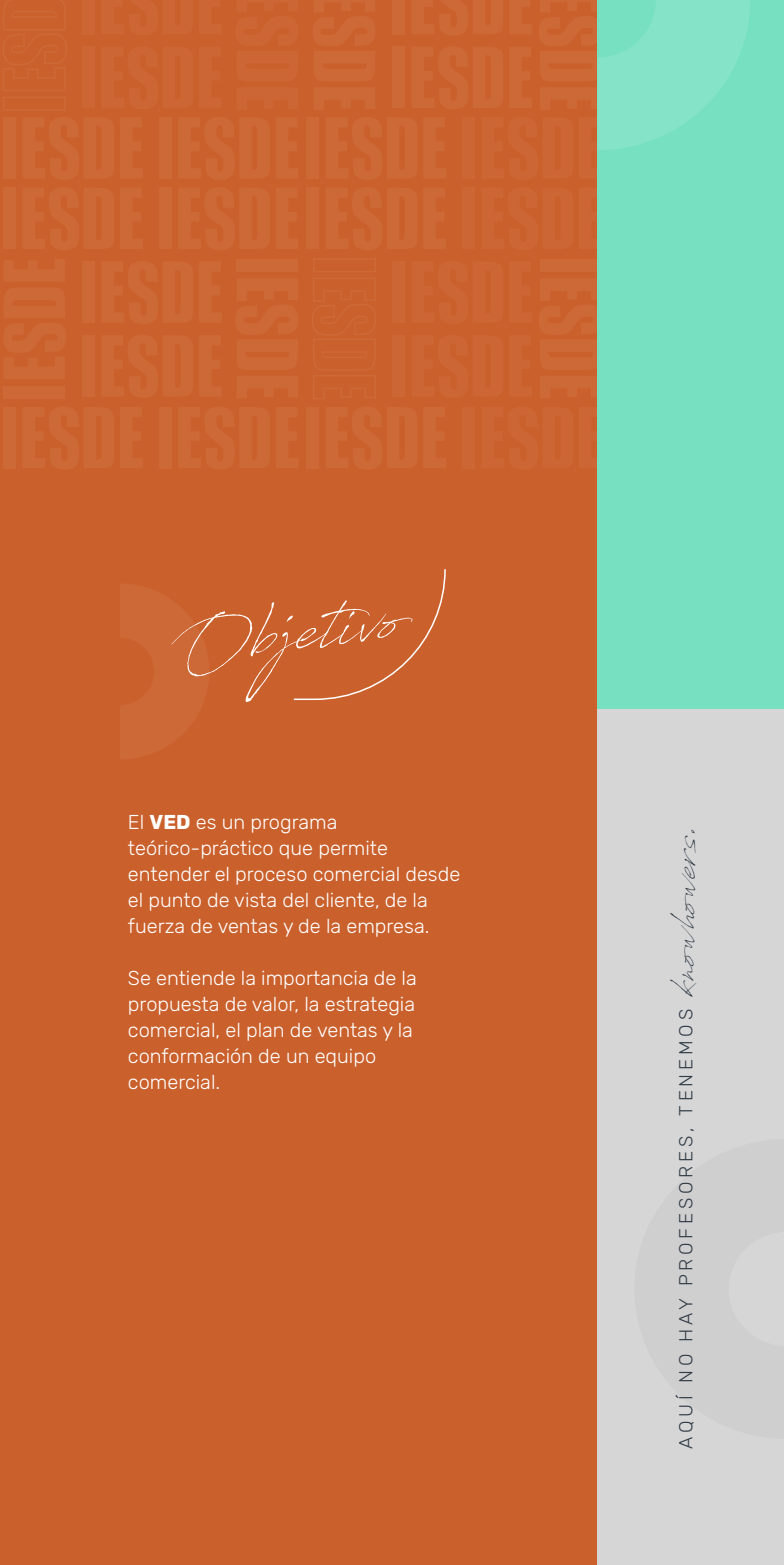
<style>
.page{position:relative;width:784px;height:1565px;background:#fff}
.page>*{position:absolute;margin:0;border:0;box-sizing:border-box;transform-origin:0 0}
.t1{font:69.2px "Antro Vectra";color:#fff}
.t2{font:38px "Antro Vectra";color:#333e48}
.t3{font:300 20px/26px "Rubik";color:#fff}
.t4{font:300 18.8px "Rubik";letter-spacing:.2em;color:#333e48}
.s1{font-weight:700}
</style>
<div class="page">
<div style="left:0;top:0;width:613px;height:1565px;background:#ca602c"></div>
<div style="left:4px;top:386px;width:61px;height:12px;background:#cd6837"></div>
<svg style="left:4px;top:259px;width:62px;height:120px"></svg>
<div style="left:159px;top:117px;width:12px;height:62px;background:#cd6837"></div>
<svg style="left:179px;top:117px;width:119px;height:62px"></svg>
<div style="left:3px;top:117px;width:13px;height:62px;background:#cd6837"></div>
<svg style="left:120px;top:118px;width:22px;height:60px"></svg>
<svg style="left:23px;top:117px;width:91px;height:62px"></svg>
<div style="left:3px;top:188px;width:13px;height:61px;background:#cd6837"></div>
<svg style="left:120px;top:188px;width:22px;height:61px"></svg>
<svg style="left:23px;top:188px;width:91px;height:62px"></svg>
<div style="left:159px;top:407px;width:12px;height:61px;background:#cd6837"></div>
<svg style="left:179px;top:407px;width:119px;height:62px"></svg>
<div style="left:82px;top:261px;width:13px;height:62px;background:#cd6837"></div>
<svg style="left:199px;top:262px;width:22px;height:60px"></svg>
<svg style="left:102px;top:261px;width:91px;height:63px"></svg>
<div style="left:82px;top:335px;width:13px;height:61px;background:#cd6837"></div>
<svg style="left:199px;top:336px;width:22px;height:60px"></svg>
<svg style="left:102px;top:335px;width:91px;height:62px"></svg>
<div style="left:159px;top:188px;width:12px;height:61px;background:#cd6837"></div>
<svg style="left:179px;top:188px;width:119px;height:62px"></svg>
<div style="left:3px;top:407px;width:13px;height:61px;background:#cd6837"></div>
<svg style="left:120px;top:407px;width:22px;height:61px"></svg>
<svg style="left:23px;top:407px;width:91px;height:62px"></svg>
<svg style="left:312px;top:259px;width:64px;height:140px"></svg>
<div style="left:306px;top:117px;width:13px;height:62px;background:#cd6837"></div>
<div style="left:539px;top:259px;width:62px;height:13px;background:#cd6837"></div>
<svg style="left:540px;top:376px;width:57px;height:22px"></svg>
<svg style="left:539px;top:279px;width:58px;height:91px"></svg>
<div style="left:236px;top:259px;width:62px;height:13px;background:#cd6837"></div>
<svg style="left:237px;top:376px;width:61px;height:22px"></svg>
<svg style="left:236px;top:279px;width:62px;height:91px"></svg>
<div style="left:306px;top:188px;width:13px;height:61px;background:#cd6837"></div>
<svg style="left:424px;top:188px;width:22px;height:61px"></svg>
<svg style="left:326px;top:188px;width:91px;height:62px"></svg>
<div style="left:462px;top:407px;width:12px;height:61px;background:#cd6837"></div>
<div style="left:392px;top:261px;width:13px;height:62px;background:#cd6837"></div>
<div style="left:392px;top:335px;width:13px;height:61px;background:#cd6837"></div>
<div style="left:462px;top:188px;width:12px;height:61px;background:#cd6837"></div>
<div style="left:306px;top:407px;width:13px;height:61px;background:#cd6837"></div>
<svg style="left:424px;top:407px;width:22px;height:61px"></svg>
<svg style="left:326px;top:407px;width:91px;height:62px"></svg>
<div style="left:82px;top:0;width:13px;height:34px;background:#cd6837"></div>
<div style="left:82px;top:47px;width:13px;height:61px;background:#cd6837"></div>
<svg style="left:3px;top:0;width:64px;height:110px"></svg>
<div style="left:597px;top:708px;width:186px;height:857px;background:#d6d6d7"></div>
<div style="left:597px;top:0;width:186px;height:708px;background:#77e0c1"></div>
<svg style="left:120px;top:584px;width:89px;height:175px"></svg>
<svg style="left:293px;top:569px;width:153px;height:132px"></svg>
<svg style="left:313px;top:0;width:436px;height:179px"></svg>
<h1 class="t1" style="left:168px;top:598px;width:234px;rotate:-7deg">Objetivo</h1>
<p class="t3" style="left:128px;top:809px;width:334px">El <span class="s1">VED</span> es un programa teórico-práctico que permite entender el proceso comercial desde el punto de vista del cliente, de la fuerza de ventas y de la empresa.</p>
<p class="t3" style="left:128px;top:965px;width:290px">Se entiende la importancia de la propuesta de valor, la estrategia comercial, el plan de ventas y la conformación de un equipo comercial.</p>
<h2 class="t2" style="left:656px;top:995px;width:172px;rotate:-89deg">knowhowers.</h2>
<p class="t4" style="left:675px;top:1449px;width:441px;rotate:-90deg">AQUÍ NO HAY PROFESORES, TENEMOS</p>
</div>
